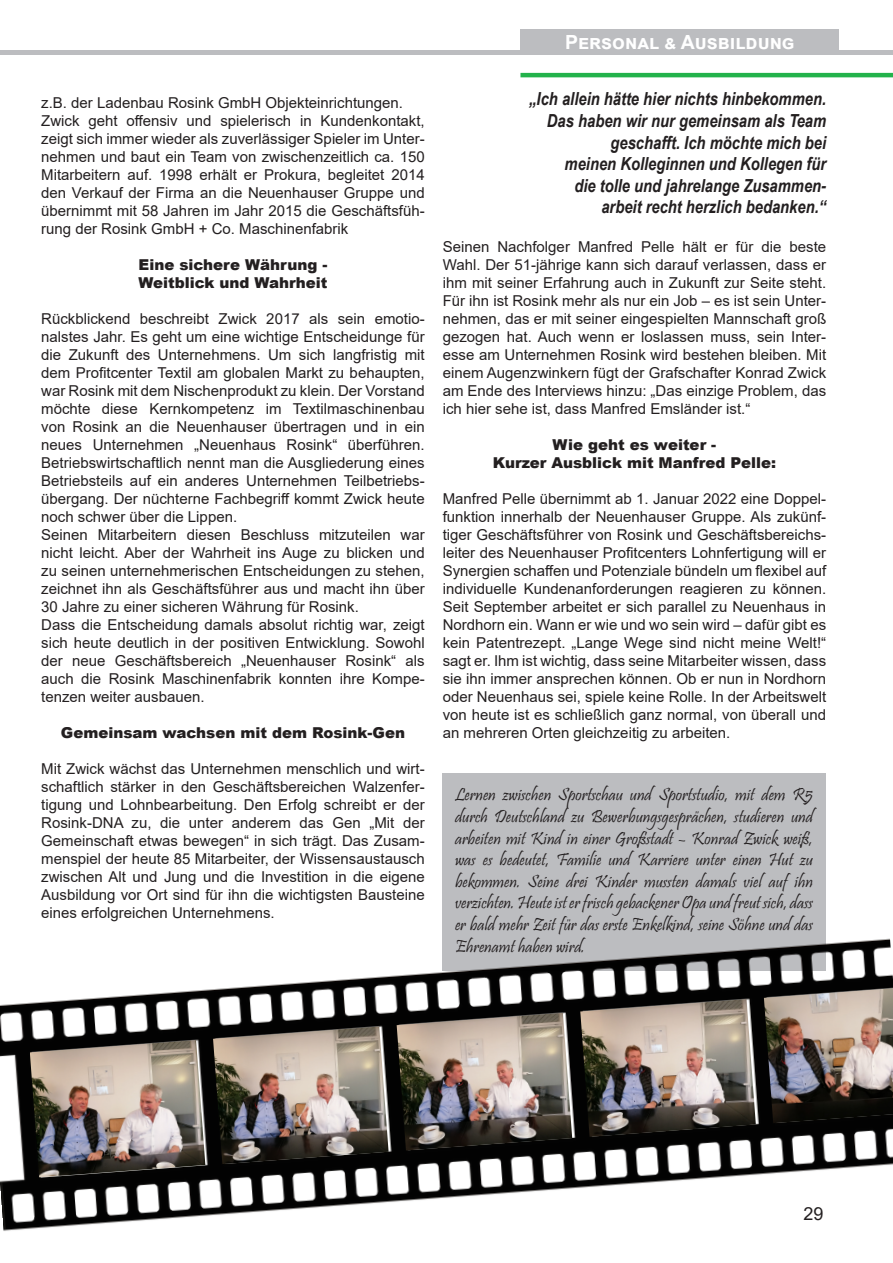
<style>
.page{position:relative;width:893px;height:1263px;background:#fff}
.page>*{position:absolute;margin:0;border:0;box-sizing:border-box;transform-origin:0 0}
.t1{font:700 19.5px "Arial";color:#fff}
.t2{font:18px/21.6px "Pristina";color:#231f20;text-align:justify}
.t3{font:italic 700 18px "Arial Narrow";color:#231f20}
.t4{font:18px "Arial";color:#231f20}
.t5{font:15px/18px "Arial";color:#231f20;text-align:justify}
.t6{font:900 15px "Arial";color:#231f20}
</style>
<div class="page">
<div style="left:442px;top:773px;width:384px;height:198px;background:#bcbdc0"></div>
<img style="left:0;top:938px;width:893px;height:293px">
<img style="left:30px;top:1040px;width:175px;height:137px">
<img style="left:213px;top:1026px;width:176px;height:138px">
<img style="left:397px;top:1013px;width:175px;height:137px">
<img style="left:580px;top:999px;width:176px;height:138px">
<img style="left:764px;top:988px;width:129px;height:135px">
<div style="left:520px;top:29px;width:319px;height:25px;background:#bcbdc0"></div>
<div style="left:0;top:50px;width:893px;height:5px;background:#bcbdc0"></div>
<hr style="left:520px;top:73px;width:373px;height:4px;background:#23b24b">
<p class="t5" style="left:41px;top:94px;width:363px">z.B. der Ladenbau Rosink GmbH Objekteinrichtungen.</p>
<p class="t5" style="left:41px;top:112px;width:385px">Zwick geht offensiv und spielerisch in Kundenkontakt, zeigt sich immer wieder als zuverlässiger Spieler im Unter&shy;nehmen und baut ein Team von zwischenzeitlich ca. 150<br>Mitarbeitern auf. 1998 erhält er Prokura, begleitet 2014 den Verkauf der Firma an die Neuenhauser Gruppe und übernimmt mit 58 Jahren im Jahr 2015 die Geschäftsfüh&shy;rung der Rosink GmbH + Co. Maschinenfabrik</p>
<p class="t6" style="left:139px;top:254px;width:190px">Eine sichere Währung -</p>
<p class="t6" style="left:138px;top:272px;width:191px">Weitblick und Wahrheit</p>
<p class="t5" style="left:41px;top:310px;width:385px">Rückblickend beschreibt Zwick 2017 als sein emotio&shy;nalstes Jahr. Es geht um eine wichtige Entscheidunge für die Zukunft des Unternehmens. Um sich langfristig mit dem Profitcenter Textil am globalen Markt zu behaupten, war Rosink mit dem Nischenprodukt zu klein. Der Vorstand möchte diese Kernkompetenz im Textilmaschinenbau von Rosink an die Neuenhauser übertragen und in ein neues Unternehmen „Neuenhaus Rosink“ überführen.<br>Betriebswirtschaftlich nennt man die Ausgliederung eines Betriebsteils auf ein anderes Unternehmen Teilbetriebs&shy;übergang. Der nüchterne Fachbegriff kommt Zwick heute noch schwer über die Lippen.</p>
<p class="t5" style="left:41px;top:526px;width:385px">Seinen Mitarbeitern diesen Beschluss mitzuteilen war nicht leicht. Aber der Wahrheit ins Auge zu blicken und zu seinen unternehmerischen Entscheidungen zu stehen, zeichnet ihn als Geschäftsführer aus und macht ihn über 30 Jahre zu einer sicheren Währung für Rosink.</p>
<p class="t5" style="left:41px;top:616px;width:385px">Dass die Entscheidung damals absolut richtig war, zeigt sich heute deutlich in der positiven Entwicklung. Sowohl der neue Geschäftsbereich „Neuenhauser Rosink“ als auch die Rosink Maschinenfabrik konnten ihre Kompe&shy;tenzen weiter ausbauen.</p>
<p class="t6" style="left:61px;top:722px;width:346px">Gemeinsam wachsen mit dem Rosink-Gen</p>
<p class="t5" style="left:41px;top:760px;width:385px">Mit Zwick wächst das Unternehmen menschlich und wirt&shy;schaftlich stärker in den Geschäftsbereichen Walzenfer&shy;tigung und Lohnbearbeitung. Den Erfolg schreibt er der Rosink-DNA zu, die unter anderem das Gen „Mit der Gemeinschaft etwas bewegen“ in sich trägt. Das Zusam&shy;menspiel der heute 85 Mitarbeiter, der Wissensaustausch zwischen Alt und Jung und die Investition in die eigene Ausbildung vor Ort sind für ihn die wichtigsten Bausteine eines erfolgreichen Unternehmens.</p>
<p class="t1" style="left:565px;top:28px;width:231px">Personal &amp; Ausbildung</p>
<p class="t3" style="left:529px;top:85px;width:298px">„Ich allein hätte hier nichts hinbekommen.</p>
<p class="t3" style="left:547px;top:107px;width:281px">Das haben wir nur gemeinsam als Team</p>
<p class="t3" style="left:610px;top:129px;width:217px">geschafft. Ich möchte mich bei</p>
<p class="t3" style="left:565px;top:150px;width:263px">meinen Kolleginnen und Kollegen für</p>
<p class="t3" style="left:574px;top:172px;width:253px">die tolle und jahrelange Zusammen-</p>
<p class="t3" style="left:601px;top:193px;width:226px">arbeit recht herzlich bedanken.“</p>
<p class="t5" style="left:443px;top:238px;width:385px">Seinen Nachfolger Manfred Pelle hält er für die beste Wahl. Der 51-jährige kann sich darauf verlassen, dass er ihm mit seiner Erfahrung auch in Zukunft zur Seite steht.<br>Für ihn ist Rosink mehr als nur ein Job – es ist sein Unter&shy;nehmen, das er mit seiner eingespielten Mannschaft groß gezogen hat. Auch wenn er loslassen muss, sein Inter&shy;esse am Unternehmen Rosink wird bestehen bleiben. Mit einem Augenzwinkern fügt der Grafschafter Konrad Zwick am Ende des Interviews hinzu: „Das einzige Problem, das ich hier sehe ist, dass Manfred Emsländer ist.“</p>
<p class="t6" style="left:553px;top:434px;width:165px">Wie geht es weiter -</p>
<p class="t6" style="left:493px;top:452px;width:285px">Kurzer Ausblick mit Manfred Pelle:</p>
<p class="t5" style="left:443px;top:490px;width:385px">Manfred Pelle übernimmt ab 1. Januar 2022 eine Doppel&shy;funktion innerhalb der Neuenhauser Gruppe. Als zukünf&shy;tiger Geschäftsführer von Rosink und Geschäftsbereichs&shy;leiter des Neuenhauser Profitcenters Lohnfertigung will er Synergien schaffen und Potenziale bündeln um flexibel auf individuelle Kundenanforderungen reagieren zu können.<br>Seit September arbeitet er sich parallel zu Neuenhaus in Nordhorn ein. Wann er wie und wo sein wird – dafür gibt es kein Patentrezept. „Lange Wege sind nicht meine Welt!“ sagt er. Ihm ist wichtig, dass seine Mitarbeiter wissen, dass sie ihn immer ansprechen können. Ob er nun in Nordhorn oder Neuenhaus sei, spiele keine Rolle. In der Arbeitswelt von heute ist es schließlich ganz normal, von überall und an mehreren Orten gleichzeitig zu arbeiten.</p>
<p class="t2" style="left:455px;top:786px;width:359px">Lernen zwischen Sportschau und Sportstudio, mit dem R5 durch Deutschland zu Bewerbungsgesprächen, studieren und arbeiten mit Kind in einer Großstadt – Konrad Zwick weiß, was es bedeutet, Familie und Karriere unter einen Hut zu bekommen. Seine drei Kinder mussten damals viel auf ihn verzichten. Heute ist er frisch gebackener Opa und freut sich, dass er bald mehr Zeit für das erste Enkelkind, seine Söhne und das Ehrenamt haben wird.</p>
<p class="t4" style="left:803px;top:1201px;width:22px">29</p>
</div>
